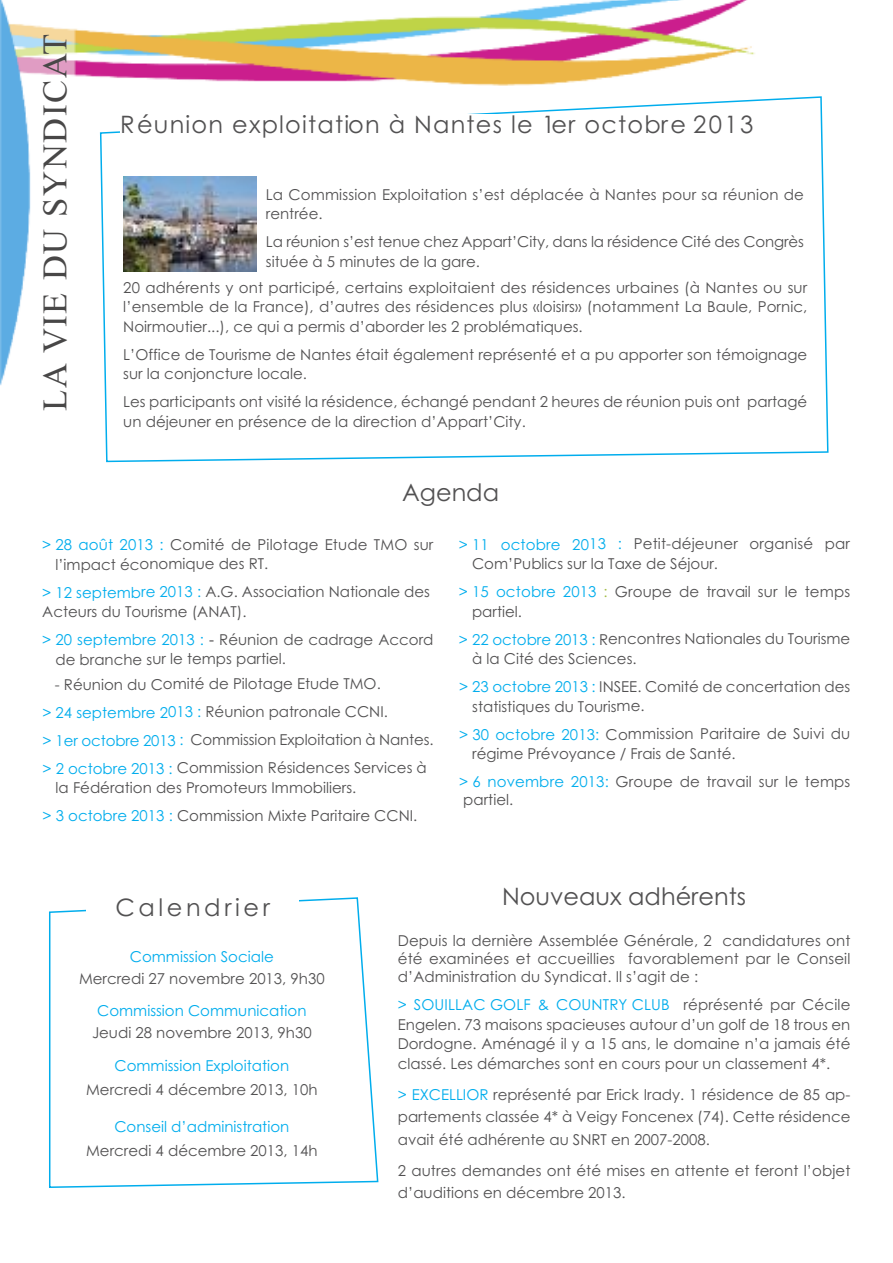
<style>
.page{position:relative;width:893px;height:1263px;background:#fff}
.page>*{position:absolute;margin:0;border:0;box-sizing:border-box;transform-origin:0 0}
.t1{font:34.5px "Times New Roman";letter-spacing:.05em;color:#484747}
.t2{font:24px "Century Gothic";letter-spacing:.05em;color:#525152}
.t3{font:24px "Century Gothic";color:#525152}
.t4{font:24px "Century Gothic";letter-spacing:.15em;color:#525152}
.t5{font:15px/19.5px "Century Gothic";color:#525152}
.t6{font:15px "Century Gothic";color:#00aded}
.s1{color:#00aded}
.s2{color:#272627}
.s3{color:#a3bd45}
</style>
<div class="page">
<img style="left:1px;top:0;width:754px;height:463px">
<svg style="left:49px;top:897px;width:329px;height:291px"></svg>
<div style="left:86px;top:897px;width:213px;height:32px;background:#fff"></div>
<svg style="left:100px;top:96px;width:728px;height:366px"></svg>
<div style="left:120px;top:115px;width:696px;height:31px;background:#fff"></div>
<h1 class="t1" style="left:34px;top:411px;width:378px;rotate:-90deg">LA VIE DU SYNDICAT</h1>
<h2 class="t2" style="left:120px;top:110px;width:635px">Réunion exploitation à Nantes le 1er octobre 2013</h2>
<p class="t5" style="left:266px;top:185px;width:540px">La Commission Exploitation s’est déplacée à Nantes pour sa réunion de rentrée.</p>
<p class="t5" style="left:266px;top:232px;width:540px">La réunion s’est tenue chez Appart’City, dans la résidence Cité des Congrès située à 5 minutes de la gare.</p>
<p class="t5" style="left:123px;top:278px;width:686px;text-align:justify">20 adhérents y ont participé, certains exploitaient des résidences urbaines (à Nantes ou sur l’ensemble de la France), d’autres des résidences plus «loisirs» (notamment La Baule, Pornic, Noirmoutier...), ce qui a permis d’aborder les 2 problématiques.</p>
<p class="t5" style="left:123px;top:345px;width:685px">L’Office de Tourisme de Nantes était également représenté et a pu apporter son témoignage sur la conjoncture locale.</p>
<p class="t5" style="left:123px;top:392px;width:685px">Les participants ont visité la résidence, échangé pendant 2 heures de réunion puis ont partagé un déjeuner en présence de la direction d’Appart’City.</p>
<h2 class="t2" style="left:402px;top:479px;width:98px">Agenda</h2>
<p class="t5" style="left:55px;top:535px;width:380px;text-indent:-13px"><span class="s1">&gt; 28 août 2013 :</span> Comité de Pilotage Etude TMO sur l’impact économique des RT.</p>
<p class="t5" style="left:42px;top:582px;width:389px"><span class="s1">&gt; 12 septembre 2013 :</span> A.G. Association Nationale des<br>Acteurs du Tourisme (ANAT).</p>
<p class="t5" style="left:55px;top:630px;width:380px;text-indent:-13px"><span class="s1">&gt; 20 septembre 2013 :</span> <span class="s2">-</span> Réunion de cadrage Accord de branche sur le temps partiel.</p>
<p class="t5" style="left:42px;top:670px;width:393px;line-height:28px;text-indent:12px">- Réunion du Comité de Pilotage Etude TMO.<br><span class="s1">&gt; 24 septembre 2013 :</span> Réunion patronale CCNI.<br><span class="s1">&gt; 1er octobre 2013 :</span> Commission Exploitation à Nantes. <span class="s1">&gt; 2 octobre 2013 :</span> Commission Résidences Services à</p>
<p class="t5" style="left:42px;top:774px;width:376px;line-height:27.9px;text-indent:13px">la Fédération des Promoteurs Immobiliers.<br><span class="s1">&gt; 3 octobre 2013 :</span> Commission Mixte Paritaire CCNI.</p>
<p class="t5" style="left:472px;top:534px;width:380px;text-indent:-13px"><span class="s1">&gt; 11 octobre 2013 :</span> Petit-déjeuner organisé par<br>Com’Publics sur la Taxe de Séjour.</p>
<p class="t5" style="left:472px;top:582px;width:380px;text-indent:-13px"><span class="s1">&gt; 15 octobre 2013</span> <span class="s3">:</span> Groupe de travail sur le temps partiel.</p>
<p class="t5" style="left:472px;top:629px;width:380px;text-indent:-13px"><span class="s1">&gt; 22 octobre 2013 :</span> Rencontres Nationales du Tourisme à la Cité des Sciences.</p>
<p class="t5" style="left:472px;top:677px;width:380px;text-indent:-13px"><span class="s1">&gt; 23 octobre 2013 :</span> INSEE. Comité de concertation des statistiques du Tourisme.</p>
<p class="t5" style="left:472px;top:724px;width:380px;text-indent:-13px"><span class="s1">&gt; 30 octobre 2013:</span> Commission Paritaire de Suivi du régime Prévoyance / Frais de Santé.</p>
<p class="t5" style="left:459px;top:773px;width:393px;line-height:17.7px"><span class="s1">&gt; 6 novembre 2013:</span> Groupe de travail sur le temps partiel.</p>
<h2 class="t4" style="left:115px;top:893px;width:156px">Calendrier</h2>
<p class="t6" style="left:130px;top:948px;width:145px">Commission Sociale</p>
<p class="t5" style="left:79px;top:969px;width:247px">Mercredi 27 novembre 2013, 9h30</p>
<p class="t6" style="left:97px;top:1002px;width:211px">Commission Communication</p>
<p class="t5" style="left:92px;top:1023px;width:221px">Jeudi 28 novembre 2013, 9h30</p>
<p class="t6" style="left:115px;top:1057px;width:176px">Commission Exploitation</p>
<p class="t5" style="left:86px;top:1080px;width:233px">Mercredi 4 décembre 2013, 10h</p>
<p class="t6" style="left:114px;top:1118px;width:176px">Conseil d’administration</p>
<p class="t5" style="left:86px;top:1141px;width:233px">Mercredi 4 décembre 2013, 14h</p>
<h2 class="t3" style="left:502px;top:882px;width:246px">Nouveaux adhérents</h2>
<p class="t5" style="left:398px;top:932px;width:454px;line-height:18px;text-align:justify">Depuis la dernière Assemblée Générale, 2 candidatures ont été examinées et accueillies favorablement par le Conseil d’Administration du Syndicat. Il s’agit de :</p>
<p class="t5" style="left:398px;top:995px;width:454px;text-align:justify"><span class="s1">&gt; SOUILLAC GOLF &amp; COUNTRY CLUB</span> réprésenté par Cécile Engelen. 73 maisons spacieuses autour d’un golf de 18 trous en Dordogne. Aménagé il y a 15 ans, le domaine n’a jamais été classé. Les démarches sont en cours pour un classement 4*.</p>
<p class="t5" style="left:398px;top:1083px;width:454px;line-height:22.5px;text-align:justify"><span class="s1">&gt; EXCELLIOR</span> représenté par Erick Irady. 1 résidence de 85 ap&shy;partements classée 4* à Veigy Foncenex (74). Cette résidence avait été adhérente au SNRT en 2007-2008.</p>
<p class="t5" style="left:398px;top:1159px;width:454px;line-height:22.5px">2 autres demandes ont été mises en attente et feront l’objet d’auditions en décembre 2013.</p>
</div>
